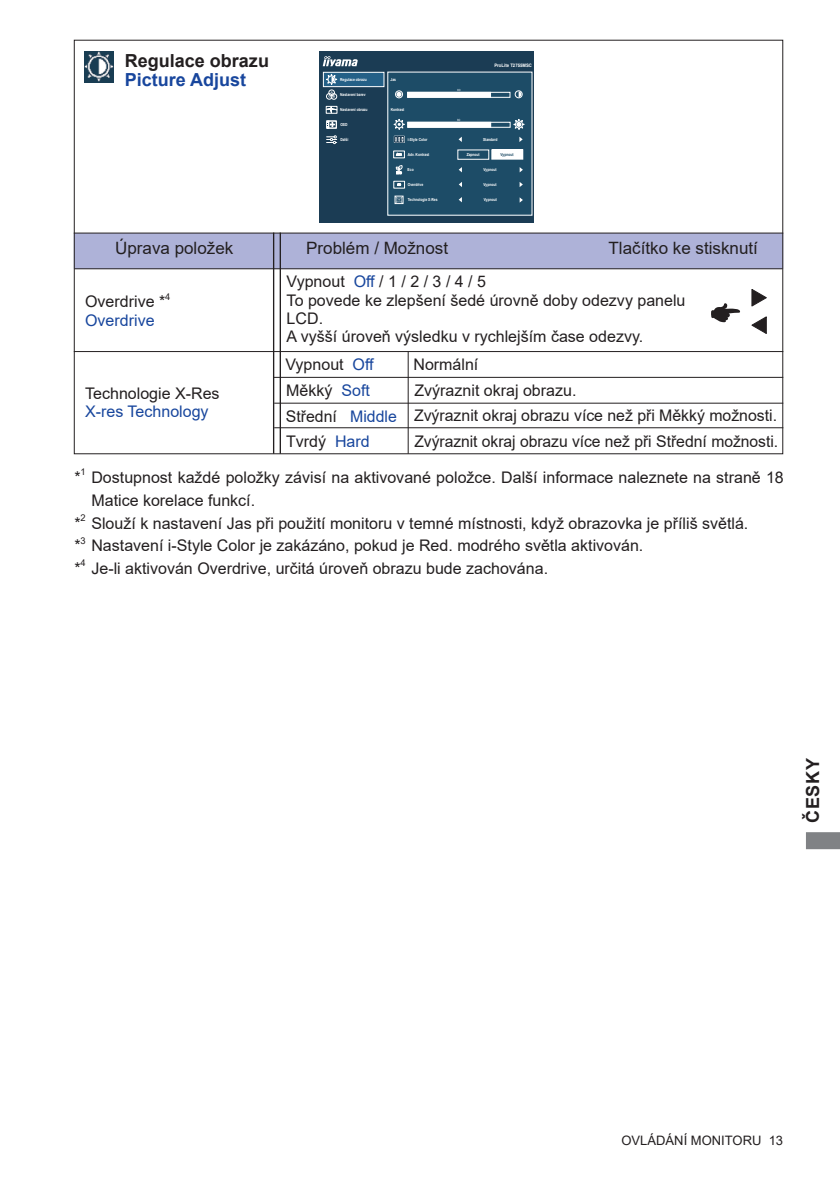
<style>
.page{position:relative;width:840px;height:1191px;background:#fff}
.page>*{position:absolute;margin:0;border:0;box-sizing:border-box;transform-origin:0 0}
.t1{font:700 18px "Arial";color:#231f20}
.t2{font:700 18px "Arial";color:#18469d}
.t3{font:17px "Arial";color:#231f20}
.t4{font:16px/18.4px "Arial";color:#231f20}
.t5{font:16px "Arial";color:#18469d}
.t6{font:13px "Arial";color:#231f20}
.t7{font:9.4px "Arial";color:#231f20}
.t8{font:700 4.8px "Arial";color:#fff;scale:.9 1}
.t9{font:700 4.2px "Arial";color:#fff;scale:.8 1}
.t10{font:700 4.2px "Arial";color:#204d67;scale:.8 1}
.s1{color:#18469d}
</style>
<div class="page">
<svg style="left:806px;top:832px;width:33px;height:17px"></svg>
<div style="left:74px;top:233px;width:708px;height:36px;background:#aeb2d8;border:2px solid #aeb2d8"></div>
<hr style="left:74px;top:268px;width:708px;height:1px;background:#231f20">
<hr style="left:74px;top:232px;width:708px;height:1px;background:#231f20">
<hr style="left:273px;top:232px;width:1px;height:222px;background:#231f20">
<hr style="left:279px;top:232px;width:2px;height:222px;background:#231f20">
<img style="left:85px;top:51px;width:28px;height:31px">
<hr style="left:74px;top:351px;width:708px;height:1px;background:#231f20">
<hr style="left:273px;top:377px;width:509px;height:1px;background:#231f20">
<hr style="left:274px;top:403px;width:508px;height:1px;background:#231f20">
<hr style="left:274px;top:427px;width:508px;height:1px;background:#231f20">
<hr style="left:407px;top:351px;width:1px;height:103px;background:#231f20">
<div style="left:319px;top:51px;width:215px;height:172px;background:#1b3c54"></div>
<div style="left:323px;top:72px;width:61px;height:15px;background:#246087"></div>
<div style="left:323px;top:72px;width:61px;height:15px;border:1px solid #fff"></div>
<div style="left:387px;top:72px;width:144px;height:143px;background:#1d4c67"></div>
<svg style="left:322px;top:56px;width:35px;height:10px"></svg>
<div style="left:326px;top:106px;width:11px;height:8px;border:1px solid #fff"></div>
<svg style="left:326px;top:106px;width:11px;height:7px"></svg>
<svg style="left:326px;top:74px;width:11px;height:25px"></svg>
<svg style="left:394px;top:119px;width:10px;height:10px"></svg>
<svg style="left:513px;top:119px;width:11px;height:11px"></svg>
<div style="left:407px;top:122px;width:83px;height:5px;background:#fff"></div>
<div style="left:407px;top:122px;width:103px;height:6px;border:1px solid #fff"></div>
<div style="left:407px;top:92px;width:83px;height:5px;background:#fff"></div>
<div style="left:407px;top:92px;width:103px;height:6px;border:1px solid #fff"></div>
<div style="left:395px;top:91px;width:7px;height:7px;border:1px solid #fff;border-radius:50%"></div>
<svg style="left:396px;top:92px;width:5px;height:5px"></svg>
<div style="left:514px;top:91px;width:8px;height:7px;border:1px solid #fff;border-radius:50%"></div>
<svg style="left:518px;top:91px;width:3px;height:6px"></svg>
<svg style="left:396px;top:165px;width:6px;height:9px"></svg>
<svg style="left:519px;top:167px;width:3px;height:5px"></svg>
<div style="left:393px;top:181px;width:11px;height:7px;border:1px solid #fff"></div>
<div style="left:491px;top:150px;width:31px;height:9px;background:#fff"></div>
<div style="left:491px;top:149px;width:31px;height:10px;border:1px solid #fff"></div>
<div style="left:457px;top:150px;width:32px;height:10px;border:1px solid #fff"></div>
<svg style="left:519px;top:182px;width:3px;height:5px"></svg>
<svg style="left:519px;top:197px;width:3px;height:6px"></svg>
<svg style="left:519px;top:137px;width:3px;height:5px"></svg>
<svg style="left:394px;top:136px;width:10px;height:6px"></svg>
<svg style="left:394px;top:196px;width:9px;height:8px"></svg>
<div style="left:326px;top:120px;width:10px;height:9px;border:1px solid #fff"></div>
<svg style="left:326px;top:121px;width:8px;height:7px"></svg>
<svg style="left:326px;top:135px;width:10px;height:9px"></svg>
<svg style="left:711px;top:303px;width:29px;height:19px"></svg>
<svg style="left:751px;top:316px;width:15px;height:18px"></svg>
<svg style="left:751px;top:289px;width:15px;height:17px"></svg>
<p class="t1" style="left:125px;top:48px;width:146px">Regulace obrazu</p>
<p class="t2" style="left:125px;top:67px;width:123px">Picture Adjust</p>
<p class="t9" style="left:340px;top:76px;width:35px">Regulace obrazu</p>
<p class="t9" style="left:340px;top:106px;width:36px">Nastavení obrazu</p>
<p class="t9" style="left:340px;top:91px;width:33px">Nastavení barev</p>
<p class="t9" style="left:340px;top:122px;width:10px">OSD</p>
<p class="t9" style="left:340px;top:137px;width:11px">Další</p>
<p class="t9" style="left:390px;top:76px;width:8px">Jas</p>
<p class="t9" style="left:390px;top:107px;width:19px">Kontrast</p>
<p class="t8" style="left:494px;top:62px;width:43px">ProLite T2755MSC</p>
<p class="t9" style="left:407px;top:136px;width:26px">i-Style Color</p>
<p class="t9" style="left:483px;top:137px;width:19px">Standard</p>
<p class="t9" style="left:407px;top:152px;width:28px">Adv. Kontrast</p>
<p class="t9" style="left:407px;top:182px;width:21px">Overdrive</p>
<p class="t9" style="left:407px;top:167px;width:9px">Eco</p>
<p class="t9" style="left:466px;top:151px;width:18px">Zapnout</p>
<p class="t10" style="left:500px;top:152px;width:18px">Vypnout</p>
<p class="t9" style="left:483px;top:167px;width:18px">Vypnout</p>
<p class="t9" style="left:483px;top:181px;width:18px">Vypnout</p>
<p class="t9" style="left:407px;top:197px;width:39px">Technologie X-Res</p>
<p class="t9" style="left:483px;top:197px;width:18px">Vypnout</p>
<p class="t3" style="left:115px;top:237px;width:120px">Úprava položek</p>
<p class="t3" style="left:306px;top:237px;width:143px">Problém / Možnost</p>
<p class="t3" style="left:608px;top:237px;width:151px">Tlačítko ke stisknutí</p>
<p class="t4" style="left:286px;top:272px;width:400px">Vypnout <span class="s1">Off</span> / 1 / 2 / 3 / 4 / 5<br>To povede ke zlepšení šedé úrovně doby odezvy panelu<br>LCD.<br>A vyšší úroveň výsledku v rychlejším čase odezvy.</p>
<p class="t4" style="left:414px;top:381px;width:163px">Zvýraznit okraj obrazu.</p>
<p class="t4" style="left:85px;top:292px;width:82px">Overdrive *</p>
<p class="t7" style="left:165px;top:290px;width:7px">4</p>
<p class="t5" style="left:85px;top:309px;width:71px">Overdrive</p>
<p class="t4" style="left:285px;top:355px;width:90px">Vypnout <span class="s1">Off</span></p>
<p class="t4" style="left:413px;top:355px;width:66px">Normální</p>
<p class="t4" style="left:286px;top:381px;width:85px">Měkký <span class="s1">Soft</span></p>
<p class="t4" style="left:286px;top:432px;width:85px">Tvrdý <span class="s1">Hard</span></p>
<p class="t4" style="left:414px;top:432px;width:365px">Zvýraznit okraj obrazu více než při Střední možnosti.</p>
<p class="t4" style="left:85px;top:384px;width:136px">Technologie X-Res</p>
<p class="t5" style="left:85px;top:400px;width:125px">X-res Technology</p>
<p class="t4" style="left:285px;top:406px;width:492px">Střední <span class="s1">Middle</span> Zvýraznit okraj obrazu více než při Měkký možnosti.</p>
<p class="t4" style="left:74px;top:468px;width:8px">*</p>
<p class="t7" style="left:81px;top:466px;width:7px">1</p>
<p class="t4" style="left:91px;top:466px;width:693px;line-height:22.6px">Dostupnost každé položky závisí na aktivované položce. Další informace naleznete na straně 18<br>Matice korelace funkcí.</p>
<p class="t4" style="left:74px;top:513px;width:8px">*</p>
<p class="t7" style="left:81px;top:511px;width:7px">2</p>
<p class="t4" style="left:91px;top:513px;width:658px">Slouží k nastavení Jas při použití monitoru v temné místnosti, když obrazovka je příliš světlá.</p>
<p class="t4" style="left:74px;top:536px;width:8px">*</p>
<p class="t7" style="left:81px;top:534px;width:7px">3</p>
<p class="t4" style="left:91px;top:536px;width:553px">Nastavení i-Style Color je zakázáno, pokud je Red. modrého světla aktivován.</p>
<p class="t4" style="left:74px;top:559px;width:8px">*</p>
<p class="t7" style="left:81px;top:556px;width:7px">4</p>
<p class="t4" style="left:91px;top:559px;width:458px">Je-li aktivován Overdrive, určitá úroveň obrazu bude zachována.</p>
<p class="t1" style="left:799px;top:822px;width:66px;rotate:-90deg">ČESKY</p>
<p class="t6" style="left:621px;top:1131px;width:163px">OVLÁDÁNÍ MONITORU 13</p>
</div>
